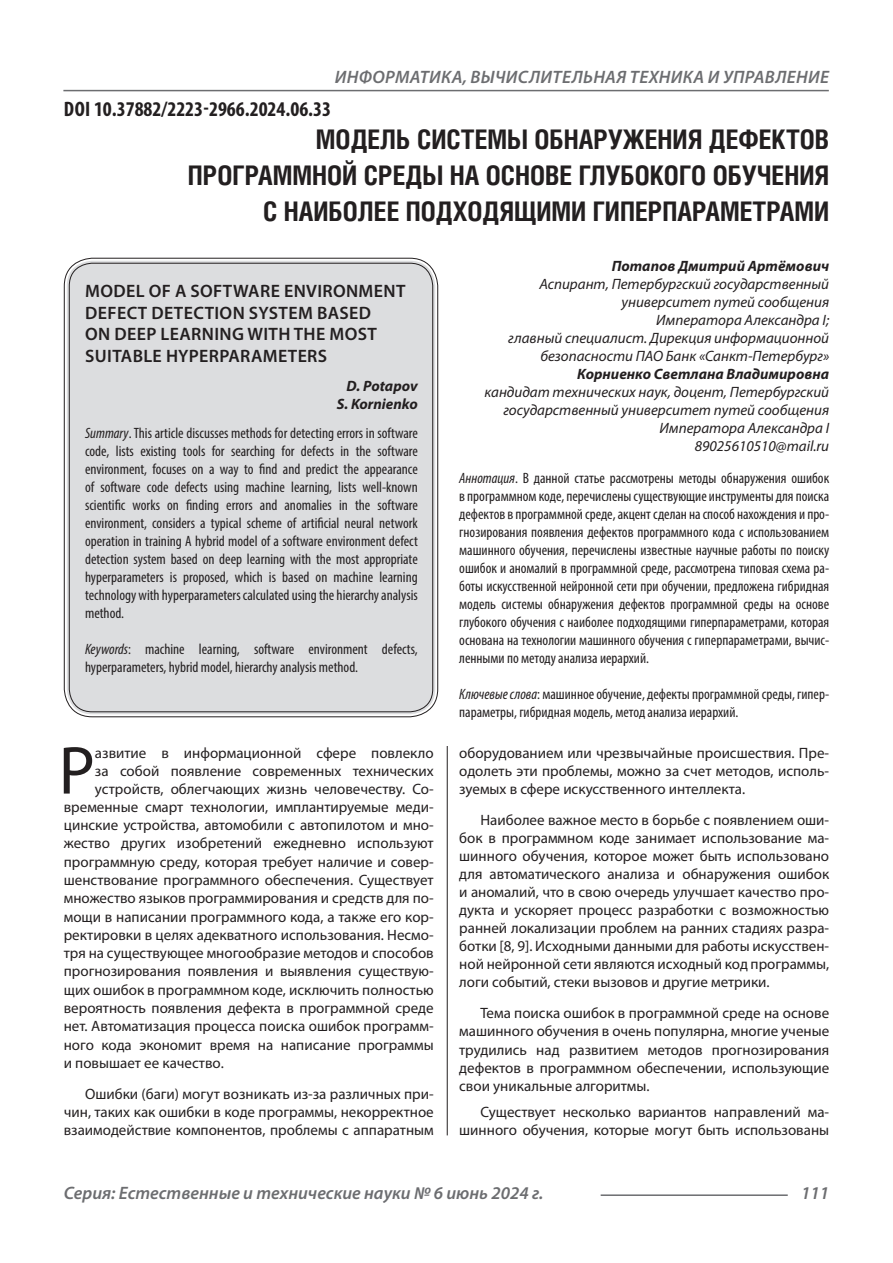
<style>
.page{position:relative;width:893px;height:1263px;background:#fff}
.page>*{position:absolute;margin:0;border:0;box-sizing:border-box;transform-origin:0 0}
.Статья_текст_первый{font:68.4px "Myriad Pro";color:#231f20}
.Статья_название{font:700 27px/36px "Helios Cond C";color:#231f20;text-align:right}
.ДОИ{font:700 condensed 21px "Myriad Pro";color:#231f20}
.Статья_название_англ{font:600 18px/21.6px "Myriad Pro";letter-spacing:.02em;color:#231f20}
.t1{font:italic 600 18px "Myriad Pro";letter-spacing:.005em;color:#6c6d70}
.Статья_текст{font:15px/18.1px "Myriad Pro";color:#231f20;text-align:justify}
.Статья_текст_первый-2{font:15px "Myriad Pro";color:#231f20}
.Статья_аннотация_тек{font:condensed 15px/18px "Myriad Pro";color:#231f20;text-align:justify}
.Статья_аннотация_анг{font:condensed 15px/18px "Myriad Pro";color:#231f20;text-align:justify}
.Статья_автор_инфо{font:italic 15px/18px "Myriad Pro";color:#231f20;text-align:right}
.Статья_автор_инфо-2{font:italic 700 15px "Myriad Pro";color:#231f20}
.Статья_автор_англ{font:italic 700 15px "Myriad Pro";color:#231f20}
.s1{font-style:italic}
</style>
<div class="page">
<hr style="left:447px;top:128px;width:1px;height:1007px;background:#231f20">
<hr style="left:63px;top:90px;width:766px;height:1px;background:#6c6d70">
<hr style="left:601px;top:1194px;width:187px;height:2px;background:#6c6d70">
<div style="left:441px;top:128px;width:13px;height:618px;background:#fff"></div>
<div style="left:67px;top:261px;width:368px;height:453px;background:#dcdddf;border-radius:26px"></div>
<p class="t1" style="left:335px;top:66px;width:496px">ИНФОРМАТИКА, ВЫЧИСЛИТЕЛЬНАЯ ТЕХНИКА И УПРАВЛЕНИЕ</p>
<p class="ДОИ" style="left:64px;top:96px;width:269px">DOI 10.37882/2223-2966.2024.06.33</p>
<p class="Статья_название" style="left:188px;top:121px;width:643px">МОДЕЛЬ СИСТЕМЫ ОБНАРУЖЕНИЯ ДЕФЕКТОВ<br>ПРОГРАММНОЙ СРЕДЫ НА ОСНОВЕ ГЛУБОКОГО ОБУЧЕНИЯ<br>С НАИБОЛЕЕ ПОДХОДЯЩИМИ ГИПЕРПАРАМЕТРАМИ</p>
<p class="Статья_автор_инфо-2" style="left:612px;top:256px;width:219px">Потапов Дмитрий Артёмович</p>
<p class="Статья_автор_инфо" style="left:539px;top:275px;width:291px">Аспирант, Петербургский государственный университет путей сообщения<br>Императора Александра I;</p>
<p class="Статья_автор_инфо" style="left:508px;top:329px;width:322px">главный специалист. Дирекция информационной безопасности ПАО Банк «Санкт-Петербург»</p>
<p class="Статья_автор_инфо-2" style="left:577px;top:364px;width:254px">Корниенко Светлана Владимировна</p>
<p class="Статья_автор_инфо" style="left:484px;top:383px;width:346px">кандидат технических наук, доцент, Петербургский государственный университет путей сообщения<br>Императора Александра I</p>
<p class="Статья_автор_инфо" style="left:695px;top:437px;width:136px">89025610510@mail.ru</p>
<p class="Статья_аннотация_тек" style="left:459px;top:469px;width:371px"><span class="s1">Аннотация</span>. В данной статье рассмотрены методы обнаружения ошибок в программном коде, перечислены существующие инструменты для поиска дефектов в программной среде, акцент сделан на способ нахождения и про&shy;гнозирования появления дефектов программного кода с использованием машинного обучения, перечислены известные научные работы по поиску ошибок и аномалий в программной среде, рассмотрена типовая схема ра&shy;боты искусственной нейронной сети при обучении, предложена гибридная модель системы обнаружения дефектов программной среды на основе глубокого обучения с наиболее подходящими гиперпараметрами, которая основана на технологии машинного обучения с гиперпараметрами, вычис&shy;ленными по методу анализа иерархий.</p>
<p class="Статья_аннотация_тек" style="left:459px;top:685px;width:371px"><span class="s1">Ключевые слова</span>: машинное обучение, дефекты программной среды, гипер&shy;параметры, гибридная модель, метод анализа иерархий.</p>
<p class="Статья_название_англ" style="left:85px;top:280px;width:322px">MODEL OF A SOFTWARE ENVIRONMENT<br>DEFECT DETECTION SYSTEM BASED<br>ON DEEP LEARNING WITH THE MOST<br>SUITABLE HYPERPARAMETERS</p>
<p class="Статья_автор_англ" style="left:347px;top:376px;width:73px">D. Potapov</p>
<p class="Статья_автор_англ" style="left:337px;top:394px;width:83px">S. Kornienko</p>
<p class="Статья_аннотация_анг" style="left:85px;top:424px;width:334px"><span class="s1">Summary</span>. This article discusses methods for detecting errors in software code, lists existing tools for searching for defects in the software environment, focuses on a way to find and predict the appearance of software code defects using machine learning, lists well-known scientific works on finding errors and anomalies in the software environment, considers a typical scheme of artificial neural network operation in training A hybrid model of a software environment defect detection system based on deep learning with the most appropriate hyperparameters is proposed, which is based on machine learning technology with hyperparameters calculated using the hierarchy analysis method.</p>
<p class="Статья_аннотация_анг" style="left:85px;top:640px;width:334px"><span class="s1">Keywords</span>: machine learning, software environment defects, hyperparameters, hybrid model, hierarchy analysis method.</p>
<p class="Статья_текст_первый" style="left:59px;top:728px;width:38px">Р</p>
<p class="Статья_текст_первый-2" style="left:95px;top:743px;width:340px">азвитие в информационной сфере повлекло</p>
<p class="Статья_текст_первый-2" style="left:95px;top:761px;width:340px">за собой появление современных технических</p>
<p class="Статья_текст_первый-2" style="left:95px;top:779px;width:340px">устройств, облегчающих жизнь человечеству. Со-</p>
<p class="Статья_текст_первый-2" style="left:64px;top:797px;width:371px">временные смарт технологии, имплантируемые меди-</p>
<p class="Статья_текст_первый-2" style="left:64px;top:816px;width:371px">цинские устройства, автомобили с автопилотом и мно-</p>
<p class="Статья_текст_первый-2" style="left:64px;top:834px;width:371px">жество других изобретений ежедневно используют</p>
<p class="Статья_текст_первый-2" style="left:64px;top:852px;width:371px">программную среду, которая требует наличие и совер-</p>
<p class="Статья_текст_первый-2" style="left:64px;top:871px;width:371px">шенствование программного обеспечения. Существует</p>
<p class="Статья_текст_первый-2" style="left:64px;top:889px;width:371px">множество языков программирования и средств для по-</p>
<p class="Статья_текст_первый-2" style="left:64px;top:907px;width:371px">мощи в написании программного кода, а также его кор-</p>
<p class="Статья_текст_первый-2" style="left:64px;top:925px;width:371px">ректировки в целях адекватного использования. Несмо-</p>
<p class="Статья_текст_первый-2" style="left:64px;top:944px;width:371px">тря на существующее многообразие методов и способов</p>
<p class="Статья_текст_первый-2" style="left:64px;top:962px;width:371px">прогнозирования появления и выявления существую-</p>
<p class="Статья_текст_первый-2" style="left:64px;top:980px;width:371px">щих ошибок в программном коде, исключить полностью</p>
<p class="Статья_текст_первый-2" style="left:64px;top:999px;width:371px">вероятность появления дефекта в программной среде</p>
<p class="Статья_текст_первый-2" style="left:64px;top:1017px;width:371px">нет. Автоматизация процесса поиска ошибок программ-</p>
<p class="Статья_текст_первый-2" style="left:64px;top:1035px;width:371px">ного кода экономит время на написание программы</p>
<p class="Статья_текст_первый-2" style="left:64px;top:1053px;width:162px">и повышает ее качество.</p>
<p class="Статья_текст" style="left:64px;top:1084px;width:371px;text-indent:21px">Ошибки (баги) могут возникать из-за различных при&shy;чин, таких как ошибки в коде программы, некорректное взаимодействие компонентов, проблемы с аппаратным</p>
<p class="Статья_текст" style="left:459px;top:743px;width:371px">оборудованием или чрезвычайные происшествия. Пре&shy;одолеть эти проблемы, можно за счет методов, исполь&shy;зуемых в сфере искусственного интеллекта.</p>
<p class="Статья_текст" style="left:459px;top:810px;width:371px;text-indent:21px">Наиболее важное место в борьбе с появлением оши&shy;бок в программном коде занимает использование ма&shy;шинного обучения, которое может быть использовано для автоматического анализа и обнаружения ошибок и аномалий, что в свою очередь улучшает качество про&shy;дукта и ускоряет процесс разработки с возможностью ранней локализации проблем на ранних стадиях разра&shy;ботки [8, 9]. Исходными данными для работы искусствен&shy;ной нейронной сети являются исходный код программы, логи событий, стеки вызовов и другие метрики.</p>
<p class="Статья_текст" style="left:459px;top:1004px;width:371px;text-indent:21px">Тема поиска ошибок в программной среде на основе машинного обучения в очень популярна, многие ученые трудились над развитием методов прогнозирования дефектов в программном обеспечении, использующие свои уникальные алгоритмы.</p>
<p class="Статья_текст" style="left:459px;top:1103px;width:371px;text-align:right">Существует несколько вариантов направлений ма&shy;шинного обучения, которые могут быть использованы</p>
<p class="t1" style="left:64px;top:1182px;width:481px">Серия: Естественные и технические науки № 6 июнь 2024 г.</p>
<p class="t1" style="left:801px;top:1182px;width:30px">111</p>
</div>
